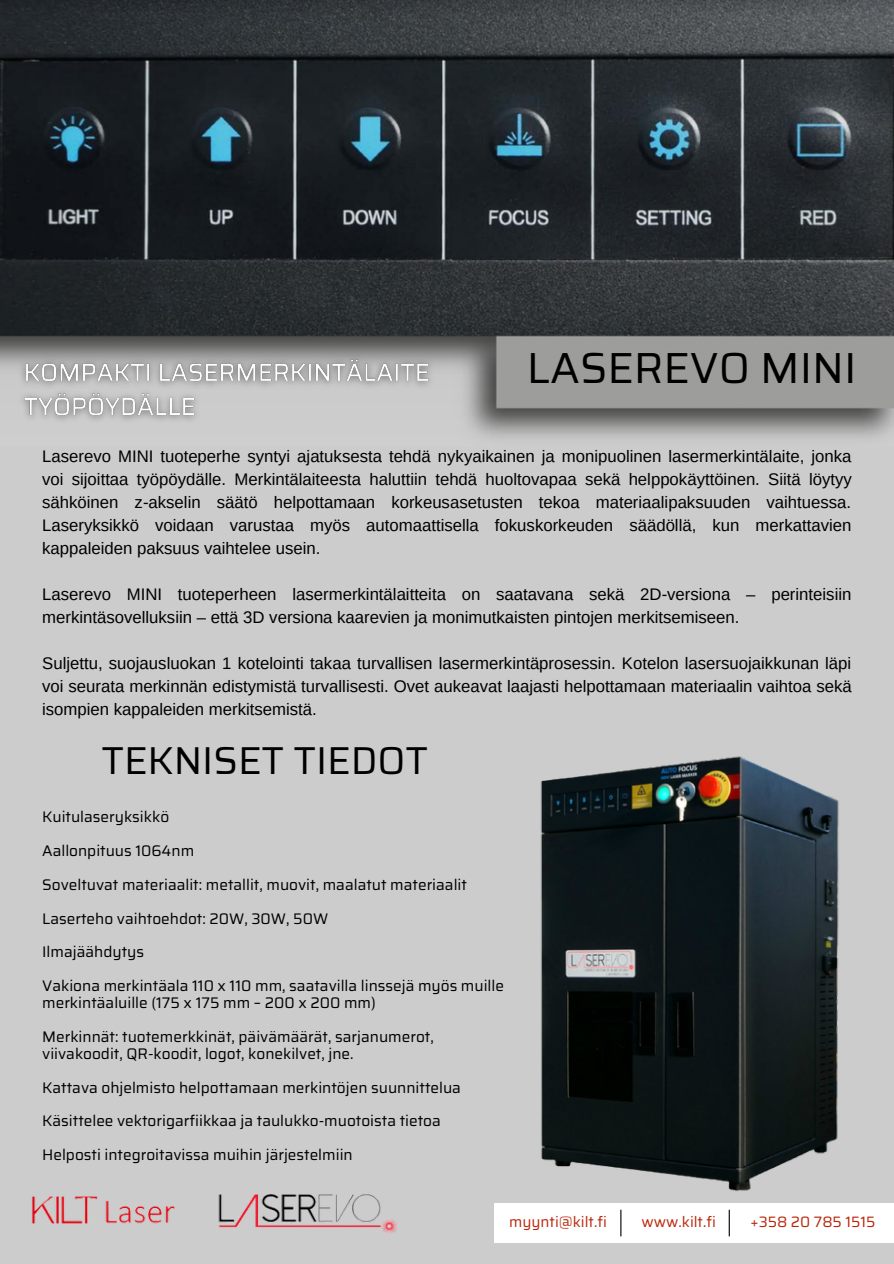
<style>
.page{position:relative;width:894px;height:1264px;background:#fff}
.page>*{position:absolute;margin:0;border:0;box-sizing:border-box;transform-origin:0 0}
.t1{font:43.5px "Saira";color:#000}
.t2{font:39px "Saira";color:#000}
.t3{font:16.8px/23px "Arimo";color:#000;text-align:justify}
.t4{font:15.3px/17px "Saira";color:#000}
.t5{font:15px "Saira";color:#bb270c}
</style>
<div class="page">
<div style="left:0;top:0;width:893px;height:1263px;background:#ccc"></div>
<img style="left:0;top:0;width:893px;height:437px">
<img style="left:540px;top:756px;width:299px;height:436px">
<img style="left:32px;top:1196px;width:143px;height:28px">
<img style="left:218px;top:1194px;width:179px;height:40px">
<div style="left:494px;top:1203px;width:399px;height:39px;background:#fff"></div>
<img style="left:13px;top:341px;width:428px;height:96px">
<svg style="left:620px;top:1210px;width:1px;height:25px"></svg>
<svg style="left:728px;top:1210px;width:1px;height:25px"></svg>
<p class="t1" style="left:526px;top:334px;width:331px">LASEREVO MINI</p>
<p class="t3" style="left:42px;top:444px;width:810px">Laserevo MINI tuoteperhe syntyi ajatuksesta tehdä nykyaikainen ja monipuolinen lasermerkintälaite, jonka voi sijoittaa työpöydälle. Merkintälaiteesta haluttiin tehdä huoltovapaa sekä helppokäyttöinen. Siitä löytyy sähköinen z-akselin säätö helpottamaan korkeusasetusten tekoa materiaalipaksuuden vaihtuessa.<br>Laseryksikkö voidaan varustaa myös automaattisella fokuskorkeuden säädöllä, kun merkattavien kappaleiden paksuus vaihtelee usein.</p>
<p class="t3" style="left:42px;top:582px;width:810px">Laserevo MINI tuoteperheen lasermerkintälaitteita on saatavana sekä 2D-versiona – perinteisiin merkintäsovelluksiin – että 3D versiona kaarevien ja monimutkaisten pintojen merkitsemiseen.</p>
<p class="t3" style="left:42px;top:651px;width:811px">Suljettu, suojausluokan 1 kotelointi takaa turvallisen lasermerkintäprosessin. Kotelon lasersuojaikkunan läpi voi seurata merkinnän edistymistä turvallisesti. Ovet aukeavat laajasti helpottamaan materiaalin vaihtoa sekä isompien kappaleiden merkitsemistä.</p>
<p class="t2" style="left:101px;top:730px;width:328px">TEKNISET TIEDOT</p>
<p class="t4" style="left:42px;top:808px;width:128px">Kuitulaseryksikkö</p>
<p class="t4" style="left:42px;top:842px;width:153px">Aallonpituus 1064nm</p>
<p class="t4" style="left:42px;top:876px;width:426px">Soveltuvat materiaalit: metallit, muovit, maalatut materiaalit</p>
<p class="t4" style="left:42px;top:909px;width:287px">Laserteho vaihtoehdot: 20W, 30W, 50W</p>
<p class="t4" style="left:42px;top:943px;width:103px">Ilmajäähdytys</p>
<p class="t4" style="left:42px;top:977px;width:463px">Vakiona merkintäala 110 x 110 mm, saatavilla linssejä myös muille merkintäaluille (175 x 175 mm – 200 x 200 mm)</p>
<p class="t4" style="left:42px;top:1028px;width:393px">Merkinnät: tuotemerkkinät, päivämäärät, sarjanumerot, viivakoodit, QR-koodit, logot, konekilvet, jne.</p>
<p class="t4" style="left:42px;top:1078px;width:420px">Kattava ohjelmisto helpottamaan merkintöjen suunnittelua</p>
<p class="t4" style="left:42px;top:1112px;width:400px">Käsittelee vektorigarfiikkaa ja taulukko-muotoista tietoa</p>
<p class="t4" style="left:42px;top:1146px;width:312px">Helposti integroitavissa muihin järjestelmiin</p>
<p class="t5" style="left:509px;top:1210px;width:99px">myynti@kilt.fi</p>
<p class="t5" style="left:641px;top:1210px;width:76px">www.kilt.fi</p>
<p class="t5" style="left:750px;top:1210px;width:126px">+358 20 785 1515</p>
</div>
